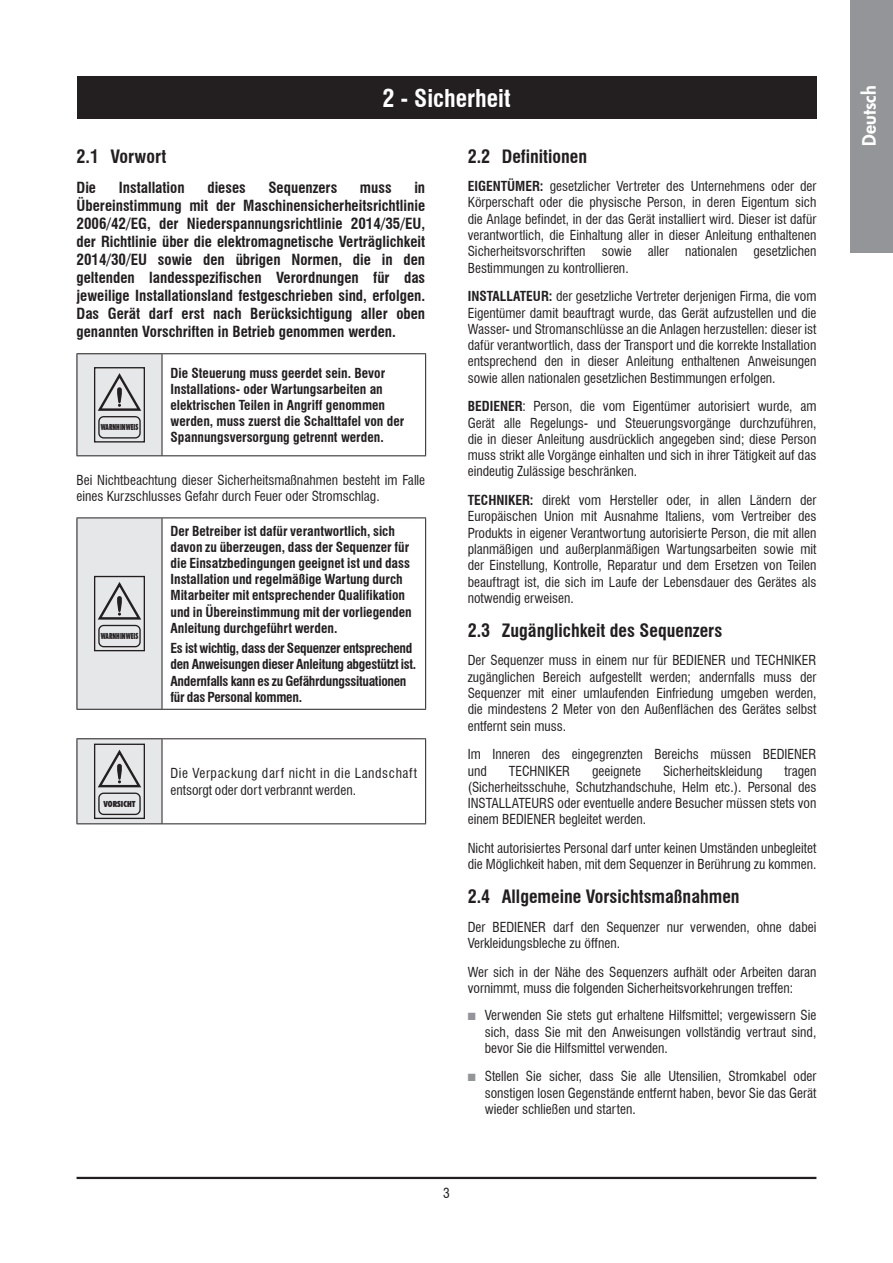
<style>
.page{position:relative;width:893px;height:1263px;background:#fff}
.page>*{position:absolute;margin:0;border:0;box-sizing:border-box;transform-origin:0 0}
.t1{font:700 condensed 24px "Swiss 721 BT";color:#fff}
.t2{font:700 condensed 18px "Swiss 721 BT";color:#231f20}
.t3{font:800 18px "Futura Std";color:#fff}
.t4{font:700 condensed 15px/18px "Swiss 721 BT";color:#231f20;text-align:justify}
.t5{font:condensed 13.5px/16.4px "Swiss 721 BT";color:#231f20;text-align:justify}
.t6{font:700 condensed 13.5px/16.2px "Swiss 721 BT";color:#231f20}
.t7{font:700 condensed 13.5px/16.2px "Swiss 721 BT";letter-spacing:-.02em;color:#231f20}
.t8{font:condensed 13.5px/16.2px "Swiss 721 BT";letter-spacing:.045em;color:#231f20}
.t9{font:900 condensed 8.4px "Futura BT";color:#231f20;scale:.78 1}
.t10{font:900 condensed 8.4px "Futura BT";color:#231f20}
.s1{font-weight:700}
.s2{color:#939598}
</style>
<div class="page">
<hr style="left:77px;top:1177px;width:739px;height:2px;background:#231f20">
<div style="left:850px;top:0;width:43px;height:253px;background:#939598"></div>
<div style="left:77px;top:77px;width:739px;height:42px;background:#231f20"></div>
<div style="left:77px;top:354px;width:85px;height:102px;background:#e6e7e9"></div>
<hr style="left:77px;top:354px;width:1px;height:101px;background:#231f20">
<hr style="left:77px;top:353px;width:85px;height:1px;background:#231f20">
<hr style="left:77px;top:455px;width:85px;height:1px;background:#231f20">
<hr style="left:162px;top:354px;width:1px;height:101px;background:#231f20">
<hr style="left:425px;top:354px;width:1px;height:101px;background:#231f20">
<hr style="left:162px;top:353px;width:264px;height:1px;background:#231f20">
<hr style="left:162px;top:455px;width:264px;height:1px;background:#231f20">
<div style="left:98px;top:416px;width:43px;height:22px;border:1px solid #231f20;border-radius:5px"></div>
<div style="left:94px;top:367px;width:51px;height:75px;border:1px solid #231f20"></div>
<svg style="left:97px;top:373px;width:45px;height:38px"></svg>
<div style="left:77px;top:518px;width:85px;height:191px;background:#e6e7e9"></div>
<hr style="left:77px;top:518px;width:1px;height:191px;background:#231f20">
<hr style="left:77px;top:517px;width:85px;height:1px;background:#231f20">
<hr style="left:77px;top:709px;width:85px;height:1px;background:#231f20">
<hr style="left:162px;top:518px;width:1px;height:191px;background:#231f20">
<hr style="left:425px;top:518px;width:1px;height:191px;background:#231f20">
<hr style="left:162px;top:517px;width:264px;height:1px;background:#231f20">
<hr style="left:162px;top:709px;width:264px;height:1px;background:#231f20">
<div style="left:98px;top:625px;width:43px;height:22px;border:1px solid #231f20;border-radius:5px"></div>
<div style="left:94px;top:576px;width:51px;height:75px;border:1px solid #231f20"></div>
<svg style="left:97px;top:582px;width:45px;height:38px"></svg>
<div style="left:77px;top:739px;width:85px;height:85px;background:#e6e7e9"></div>
<hr style="left:77px;top:739px;width:1px;height:84px;background:#231f20">
<hr style="left:77px;top:738px;width:85px;height:1px;background:#231f20">
<hr style="left:77px;top:823px;width:85px;height:1px;background:#231f20">
<hr style="left:162px;top:739px;width:1px;height:84px;background:#231f20">
<hr style="left:425px;top:739px;width:1px;height:84px;background:#231f20">
<hr style="left:162px;top:738px;width:264px;height:1px;background:#231f20">
<hr style="left:162px;top:823px;width:264px;height:1px;background:#231f20">
<div style="left:98px;top:792px;width:43px;height:23px;border:1px solid #231f20;border-radius:5px"></div>
<div style="left:94px;top:744px;width:51px;height:75px;border:1px solid #231f20"></div>
<svg style="left:97px;top:749px;width:45px;height:39px"></svg>
<p class="t1" style="left:382px;top:84px;width:130px">2 - Sicherheit</p>
<p class="t2" style="left:77px;top:145px;width:91px">2.1 Vorwort</p>
<p class="t4" style="left:77px;top:179px;width:21px">Die</p>
<p class="t4" style="left:119px;top:179px;width:67px">Installation</p>
<p class="t4" style="left:207px;top:179px;width:40px">dieses</p>
<p class="t4" style="left:268px;top:179px;width:70px">Sequenzers</p>
<p class="t4" style="left:360px;top:179px;width:33px">muss</p>
<p class="t4" style="left:77px;top:179px;width:350px;text-indent:338px">in Übereinstimmung mit der Maschinensicherheitsrichtlinie 2006/42/EG, der Niederspannungsrichtlinie 2014/35/EU, der Richtlinie über die elektromagnetische Verträglichkeit 2014/30/EU sowie den übrigen Normen, die in den geltenden landesspezifischen Verordnungen für das jeweilige Installationsland festgeschrieben sind, erfolgen.<br>Das Gerät darf erst nach Berücksichtigung aller oben genannten Vorschriften in Betrieb genommen werden.</p>
<p class="t6" style="left:171px;top:364px;width:235px">Die Steuerung muss geerdet sein. Bevor Installations- oder Wartungsarbeiten an elektrischen Teilen in Angriff genommen werden, muss zuerst die Schalttafel von der Spannungsversorgung getrennt werden.</p>
<p class="t5" style="left:77px;top:472px;width:350px">Bei Nichtbeachtung dieser Sicherheitsmaßnahmen besteht im Falle eines Kurzschlusses Gefahr durch Feuer oder Stromschlag.</p>
<p class="t9" style="left:101px;top:422px;width:50px">WARNHINWEIS</p>
<p class="t9" style="left:101px;top:631px;width:50px">WARNHINWEIS</p>
<p class="t10" style="left:103px;top:799px;width:34px">VORSICHT</p>
<p class="t6" style="left:171px;top:523px;width:243px">Der Betreiber ist dafür verantwortlich, sich davon zu überzeugen, dass der Sequenzer für die Einsatzbedingungen geeignet ist und dass Installation und regelmäßige Wartung durch Mitarbeiter mit entsprechender Qualifikation und in Übereinstimmung mit der vorliegenden Anleitung durchgeführt werden.</p>
<p class="t7" style="left:171px;top:640px;width:247px">Es ist wichtig, dass der Sequenzer entsprechend den Anweisungen dieser Anleitung abgestützt ist.<br>Andernfalls kann es zu Gefährdungssituationen für das Personal kommen.</p>
<p class="t8" style="left:171px;top:765px;width:248px">Die Verpackung darf nicht in die Landschaft entsorgt oder dort verbrannt werden.</p>
<p class="t2" style="left:468px;top:145px;width:121px">2.2 Definitionen</p>
<p class="t5" style="left:468px;top:178px;width:350px"><span class="s1">EIGENTÜMER:</span> gesetzlicher Vertreter des Unternehmens oder der Körperschaft oder die physische Person, in deren Eigentum sich die Anlage befindet, in der das Gerät installiert wird. Dieser ist dafür verantwortlich, die Einhaltung aller in dieser Anleitung enthaltenen Sicherheitsvorschriften sowie aller nationalen gesetzlichen Bestimmungen zu kontrollieren.</p>
<p class="t5" style="left:468px;top:288px;width:350px"><span class="s1">INSTALLATEUR:</span> der gesetzliche Vertreter derjenigen Firma, die vom Eigentümer damit beauftragt wurde, das Gerät aufzustellen und die Wasser- und Stromanschlüsse an die Anlagen herzustellen: dieser ist dafür verantwortlich, dass der Transport und die korrekte Installation entsprechend den in dieser Anleitung enthaltenen Anweisungen sowie allen nationalen gesetzlichen Bestimmungen erfolgen.</p>
<p class="t5" style="left:468px;top:398px;width:350px"><span class="s1">BEDIENER</span>: Person, die vom Eigentümer autorisiert wurde, am Gerät alle Regelungs- und Steuerungsvorgänge durchzuführen, die in dieser Anleitung ausdrücklich angegeben sind; diese Person muss strikt alle Vorgänge einhalten und sich in ihrer Tätigkeit auf das eindeutig Zulässige beschränken.</p>
<p class="t5" style="left:468px;top:492px;width:350px"><span class="s1">TECHNIKER:</span> direkt vom Hersteller oder, in allen Ländern der Europäischen Union mit Ausnahme Italiens, vom Vertreiber des Produkts in eigener Verantwortung autorisierte Person, die mit allen planmäßigen und außerplanmäßigen Wartungsarbeiten sowie mit der Einstellung, Kontrolle, Reparatur und dem Ersetzen von Teilen beauftragt ist, die sich im Laufe der Lebensdauer des Gerätes als notwendig erweisen.</p>
<p class="t2" style="left:468px;top:619px;width:256px">2.3 Zugänglichkeit des Sequenzers</p>
<p class="t5" style="left:468px;top:652px;width:350px">Der Sequenzer muss in einem nur für BEDIENER und TECHNIKER zugänglichen Bereich aufgestellt werden; andernfalls muss der Sequenzer mit einer umlaufenden Einfriedung umgeben werden, die mindestens 2 Meter von den Außenflächen des Gerätes selbst entfernt sein muss.</p>
<p class="t5" style="left:468px;top:746px;width:350px">Im Inneren des eingegrenzten Bereichs müssen BEDIENER und</p>
<p class="t5" style="left:509px;top:762px;width:63px">TECHNIKER</p>
<p class="t5" style="left:592px;top:762px;width:50px">geeignete</p>
<p class="t5" style="left:663px;top:762px;width:101px">Sicherheitskleidung</p>
<p class="t5" style="left:468px;top:762px;width:350px;text-indent:317px">tragen (Sicherheitsschuhe, Schutzhandschuhe, Helm etc.). Personal des INSTALLATEURS oder eventuelle andere Besucher müssen stets von einem BEDIENER begleitet werden.</p>
<p class="t5" style="left:468px;top:840px;width:350px">Nicht autorisiertes Personal darf unter keinen Umständen unbegleitet die Möglichkeit haben, mit dem Sequenzer in Berührung zu kommen.</p>
<p class="t2" style="left:468px;top:886px;width:273px">2.4 Allgemeine Vorsichtsmaßnahmen</p>
<p class="t5" style="left:468px;top:919px;width:350px">Der BEDIENER darf den Sequenzer nur verwenden, ohne dabei<br>Verkleidungsbleche zu öffnen.</p>
<p class="t5" style="left:468px;top:964px;width:350px">Wer sich in der Nähe des Sequenzers aufhält oder Arbeiten daran vornimmt, muss die folgenden Sicherheitsvorkehrungen treffen:</p>
<p class="t5" style="left:485px;top:1007px;width:333px;text-indent:-17px"><span class="s2">■</span> Verwenden Sie stets gut erhaltene Hilfsmittel; vergewissern Sie sich, dass Sie mit den Anweisungen vollständig vertraut sind, bevor Sie die Hilfsmittel verwenden.</p>
<p class="t5" style="left:485px;top:1068px;width:333px;text-indent:-17px"><span class="s2">■</span> Stellen Sie sicher, dass Sie alle Utensilien, Stromkabel oder sonstigen losen Gegenstände entfernt haben, bevor Sie das Gerät wieder schließen und starten.</p>
<p class="t5" style="left:443px;top:1185px;width:8px">3</p>
<h2 class="t3" style="left:858px;top:146px;width:61px;rotate:-90deg">Deutsch</h2>
</div>
